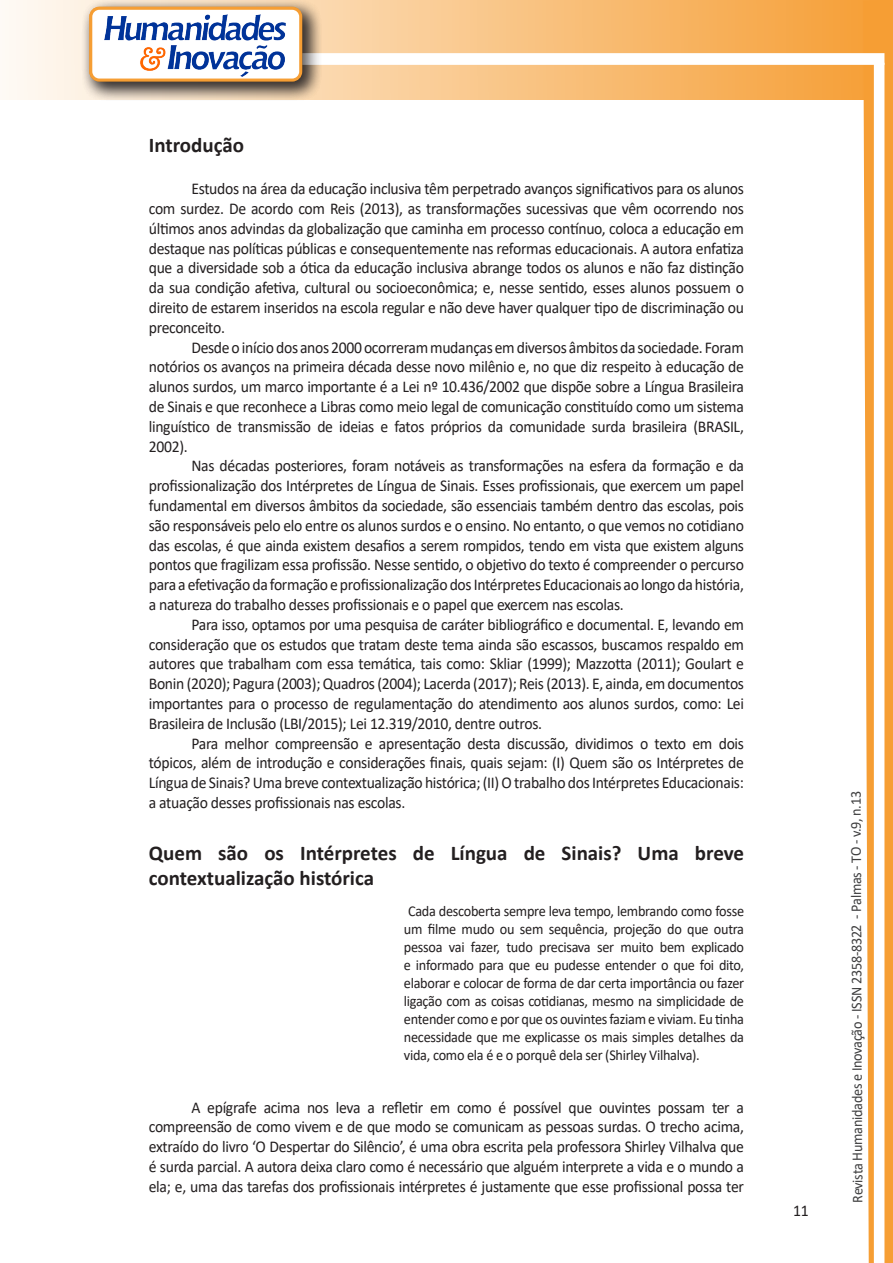
<style>
.page{position:relative;width:893px;height:1263px;background:#fff}
.page>*{position:absolute;margin:0;border:0;box-sizing:border-box;transform-origin:0 0}
.Titulo_2{font:700 21px/25.2px "Calibri";color:#231f20}
.texto{font:16.5px/19.8px "Calibri";letter-spacing:-.02em;color:#231f20;text-align:justify;scale:.95 1}
.citacao{font:15px/18px "Calibri";letter-spacing:-.02em;color:#231f20;text-align:justify;scale:.95 1}
.t1{font:15px "Calibri";letter-spacing:-.025em;color:#3e3e3f;scale:.95 1}
</style>
<div class="page">
<svg style="left:5px;top:0;width:858px;height:100px;background:#f9c484"></svg>
<div style="left:302px;top:53px;width:582px;height:12px;background:#fff;border:2px solid #fff"></div>
<svg style="left:863px;top:0;width:30px;height:1263px"></svg>
<div style="left:81px;top:0;width:241px;height:102px;background:#231f20;opacity:.75"></div>
<div style="left:91px;top:8px;width:210px;height:72px;background:#fff;border-radius:9px"></div>
<img style="left:104px;top:14px;width:181px;height:62px">
<div style="left:89px;top:7px;width:213px;height:75px;border:3px solid #f69e34;border-radius:9px"></div>
<p class="Titulo_2" style="left:149px;top:132px;width:97px">Introdução</p>
<p class="texto" style="left:149px;top:178px;width:628px;text-indent:43px">Estudos na área da educação inclusiva têm perpetrado avanços significativos para os alunos com surdez. De acordo com Reis (2013), as transformações sucessivas que vêm ocorrendo nos últimos anos advindas da globalização que caminha em processo contínuo, coloca a educação em destaque nas políticas públicas e consequentemente nas reformas educacionais. A autora enfatiza que a diversidade sob a ótica da educação inclusiva abrange todos os alunos e não faz distinção da sua condição afetiva, cultural ou socioeconômica; e, nesse sentido, esses alunos possuem o direito de estarem inseridos na escola regular e não deve haver qualquer tipo de discriminação ou preconceito.</p>
<p class="texto" style="left:149px;top:337px;width:628px;text-indent:43px">Desde o início dos anos 2000 ocorreram mudanças em diversos âmbitos da sociedade. Foram notórios os avanços na primeira década desse novo milênio e, no que diz respeito à educação de alunos surdos, um marco importante é a Lei nº 10.436/2002 que dispõe sobre a Língua Brasileira de Sinais e que reconhece a Libras como meio legal de comunicação constituído como um sistema linguístico de transmissão de ideias e fatos próprios da comunidade surda brasileira (BRASIL, 2002).</p>
<p class="texto" style="left:149px;top:456px;width:628px;text-indent:43px">Nas décadas posteriores, foram notáveis as transformações na esfera da formação e da profissionalização dos Intérpretes de Língua de Sinais. Esses profissionais, que exercem um papel fundamental em diversos âmbitos da sociedade, são essenciais também dentro das escolas, pois são responsáveis pelo elo entre os alunos surdos e o ensino. No entanto, o que vemos no cotidiano das escolas, é que ainda existem desafios a serem rompidos, tendo em vista que existem alguns pontos que fragilizam essa profissão. Nesse sentido, o objetivo do texto é compreender o percurso para a efetivação da formação e profissionalização dos Intérpretes Educacionais ao longo da história, a natureza do trabalho desses profissionais e o papel que exercem nas escolas.</p>
<p class="texto" style="left:149px;top:614px;width:628px;text-indent:43px">Para isso, optamos por uma pesquisa de caráter bibliográfico e documental. E, levando em consideração que os estudos que tratam deste tema ainda são escassos, buscamos respaldo em autores que trabalham com essa temática, tais como: Skliar (1999); Mazzotta (2011); Goulart e Bonin (2020); Pagura (2003); Quadros (2004); Lacerda (2017); Reis (2013). E, ainda, em documentos importantes para o processo de regulamentação do atendimento aos alunos surdos, como: Lei Brasileira de Inclusão (LBI/2015); Lei 12.319/2010, dentre outros.</p>
<p class="texto" style="left:149px;top:733px;width:628px;text-indent:43px">Para melhor compreensão e apresentação desta discussão, dividimos o texto em dois tópicos, além de introdução e considerações finais, quais sejam: (I) Quem são os Intérpretes de Língua de Sinais? Uma breve contextualização histórica; (II) O trabalho dos Intérpretes Educacionais: a atuação desses profissionais nas escolas.</p>
<p class="Titulo_2" style="left:149px;top:840px;width:597px">Quem são os Intérpretes de Língua de Sinais? Uma breve contextualização histórica</p>
<p class="citacao" style="left:404px;top:902px;width:360px">Cada descoberta sempre leva tempo, lembrando como fosse um filme mudo ou sem sequência, projeção do que outra pessoa vai fazer, tudo precisava ser muito bem explicado e informado para que eu pudesse entender o que foi dito, elaborar e colocar de forma de dar certa importância ou fazer ligação com as coisas cotidianas, mesmo na simplicidade de entender como e por que os ouvintes faziam e viviam. Eu tinha necessidade que me explicasse os mais simples detalhes da vida, como ela é e o porquê dela ser (Shirley Vilhalva).</p>
<p class="texto" style="left:149px;top:1097px;width:628px;text-indent:43px">A epígrafe acima nos leva a refletir em como é possível que ouvintes possam ter a compreensão de como vivem e de que modo se comunicam as pessoas surdas. O trecho acima, extraído do livro ‘O Despertar do Silêncio’, é uma obra escrita pela professora Shirley Vilhalva que é surda parcial. A autora deixa claro como é necessário que alguém interprete a vida e o mundo a ela; e, uma das tarefas dos profissionais intérpretes é justamente que esse profissional possa ter</p>
<p class="texto" style="left:793px;top:1200px;width:18px">11</p>
<p class="t1" style="left:846px;top:1203px;width:435px;rotate:-90deg">Revista Humanidades e Inovação - ISSN 2358-8322 - Palmas - TO - v.9, n.13</p>
</div>
